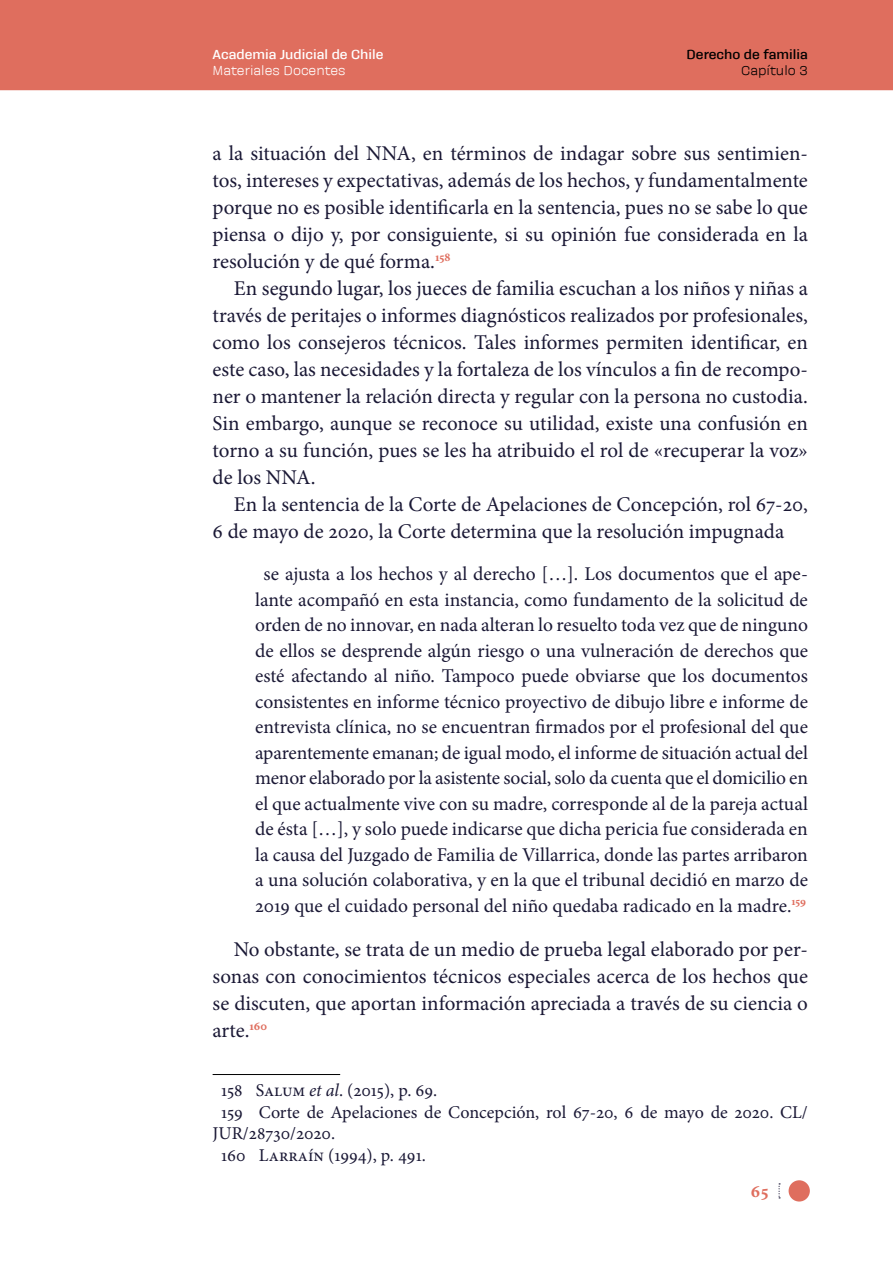
<style>
.page{position:relative;width:893px;height:1263px;background:#fff}
.page>*{position:absolute;margin:0;border:0;box-sizing:border-box;transform-origin:0 0}
.t1{font:21px/27px "Minion Pro";color:#1a1835;text-align:justify}
.t2{font:19.5px/25.5px "Minion Pro";letter-spacing:-.005em;color:#1a1835;text-align:center}
.t3{font:18px "Minion Pro";color:#1a1835}
.t4{font:700 18px "Minion Pro";color:#df6e5e}
.t5{font:700 13.5px "Galeana Standard";color:#fff}
.t6{font:13.5px "Galeana Standard";color:#fff}
.t7{font:700 13.5px "Galeana Standard";color:#000}
.t8{font:13.5px "Galeana Standard";color:#000}
.s1{font-style:italic}
</style>
<div class="page">
<div style="left:0;top:0;width:893px;height:89px;background:#df6e5e"></div>
<hr style="left:0;top:89px;width:893px;height:1px;background:#df6e5e">
<svg style="left:778px;top:1183px;width:2px;height:15px"></svg>
<div style="left:789px;top:1180px;width:21px;height:21px;background:#df6e5e;border-radius:50%"></div>
<hr style="left:213px;top:1074px;width:127px;height:1px;background:#000">
<p class="t5" style="left:213px;top:47px;width:172px">Academia Judicial de Chile</p>
<p class="t6" style="left:213px;top:63px;width:134px">Materiales Docentes</p>
<p class="t7" style="left:687px;top:47px;width:123px">Derecho de familia</p>
<p class="t8" style="left:741px;top:63px;width:68px">Capítulo 3</p>
<p class="t1" style="left:213px;top:140px;width:597px">a la situación del NNA, en términos de indagar sobre sus sentimien&shy;tos, intereses y expectativas, además de los hechos, y fundamentalmente porque no es posible identificarla en la sentencia, pues no se sabe lo que piensa o dijo y, por consiguiente, si su opinión fue considerada en la resolución y de qué forma.<sup>158</sup></p>
<p class="t1" style="left:213px;top:275px;width:597px;text-indent:21px">En segundo lugar, los jueces de familia escuchan a los niños y niñas a través de peritajes o informes diagnósticos realizados por profesionales, como los consejeros técnicos. Tales informes permiten identificar, en este caso, las necesidades y la fortaleza de los vínculos a fin de recompo&shy;ner o mantener la relación directa y regular con la persona no custodia.<br>Sin embargo, aunque se reconoce su utilidad, existe una confusión en torno a su función, pues se les ha atribuido el rol de «recuperar la voz» de los NNA.</p>
<p class="t1" style="left:213px;top:491px;width:597px;text-indent:21px">En la sentencia de la Corte de Apelaciones de Concepción, rol 67-20,<br>6 de mayo de 2020, la Corte determina que la resolución impugnada</p>
<p class="t2" style="left:255px;top:561px;width:554px">se ajusta a los hechos y al derecho […]. Los documentos que el ape&shy;lante acompañó en esta instancia, como fundamento de la solicitud de orden de no innovar, en nada alteran lo resuelto toda vez que de ninguno de ellos se desprende algún riesgo o una vulneración de derechos que esté afectando al niño. Tampoco puede obviarse que los documentos consistentes en informe técnico proyectivo de dibujo libre e informe de entrevista clínica, no se encuentran firmados por el profesional del que aparentemente emanan; de igual modo, el informe de situación actual del menor elaborado por la asistente social, solo da cuenta que el domicilio en el que actualmente vive con su madre, corresponde al de la pareja actual de ésta […], y solo puede indicarse que dicha pericia fue considerada en la causa del Juzgado de Familia de Villarrica, donde las partes arribaron a una solución colaborativa, y en la que el tribunal decidió en marzo de 2019 que el cuidado personal del niño quedaba radicado en la madre.<sup>159</sup></p>
<p class="t1" style="left:213px;top:936px;width:597px;text-indent:21px">No obstante, se trata de un medio de prueba legal elaborado por per&shy;sonas con conocimientos técnicos especiales acerca de los hechos que se discuten, que aportan información apreciada a través de su ciencia o arte.<sup>160</sup></p>
<p class="t3" style="left:221px;top:1078px;width:218px">158 Salum <span class="s1">et al</span>. (2015), p. 69.</p>
<p class="t3" style="left:221px;top:1100px;width:588px">159 Corte de Apelaciones de Concepción, rol 67-20, 6 de mayo de 2020. CL/</p>
<p class="t3" style="left:213px;top:1121px;width:124px">JUR/28730/2020.</p>
<p class="t3" style="left:221px;top:1143px;width:206px">160 Larraín (1994), p. 491.</p>
<p class="t4" style="left:751px;top:1178px;width:20px">65</p>
</div>
